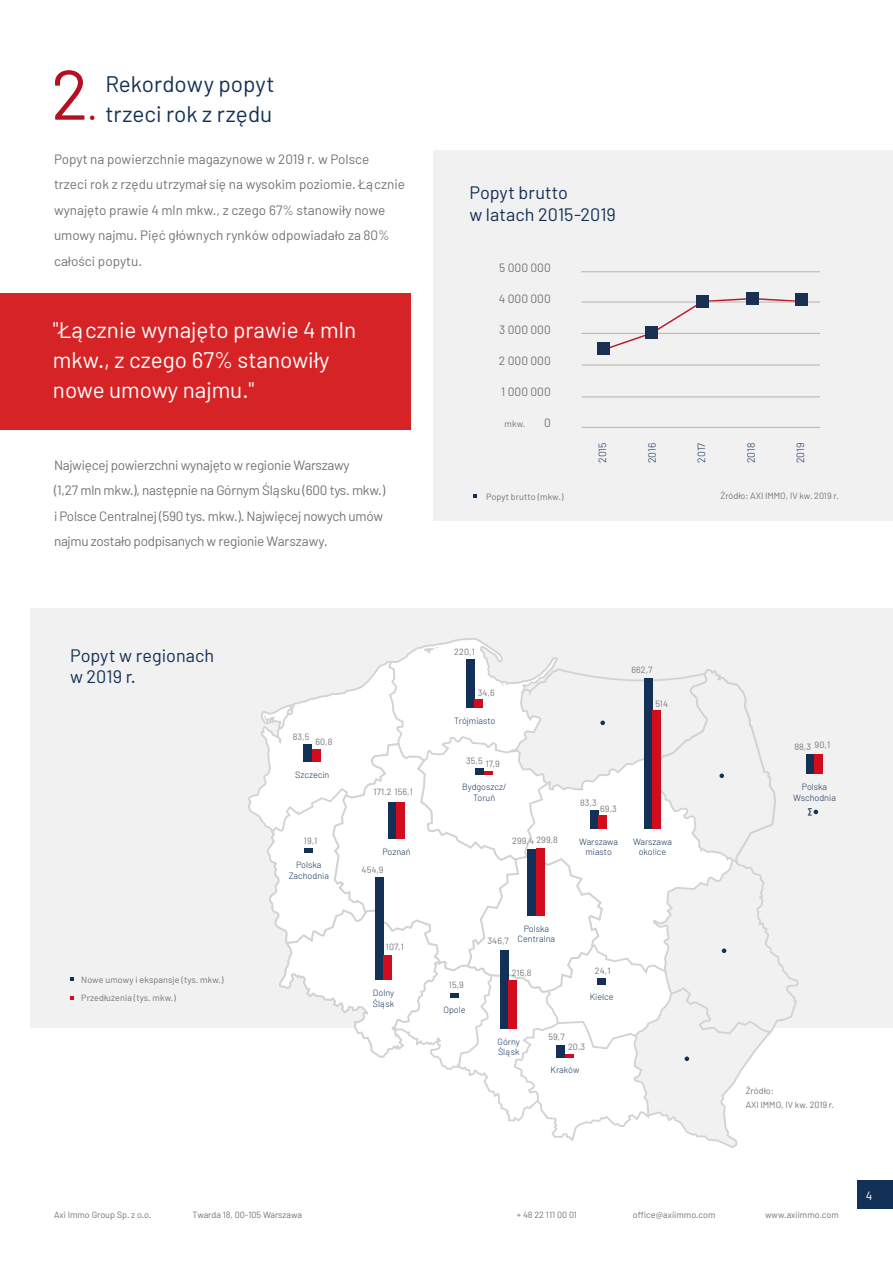
<style>
.page{position:relative;width:893px;height:1263px;background:#fff}
.page>*{position:absolute;margin:0;border:0;box-sizing:border-box;transform-origin:0 0}
.t1{font:22.5px/30px "Barlow";color:#fff}
.t2{font:22.5px "Barlow";color:#133056}
.t3{font:18px/21.6px "Barlow";letter-spacing:.005em;color:#133056}
.t4{font:13.5px/25.5px "Barlow";letter-spacing:-.015em;color:#737373}
.t5{font:12px "Barlow";color:#737373}
.t6{font:12px "Barlow";color:#fff}
.t7{font:300 10.5px "Barlow";color:#133056}
.t8{font:9px/13.5px "Barlow";color:#737373}
.t9{font:300 9px/10.5px "Barlow";color:#133056;text-align:center}
.t10{font:700 7.5px "Barlow";color:#133056}
.s1{font-size:69.9px;color:#b41020}
.s2{font-size:36px;color:#b41020}
</style>
<div class="page">
<div style="left:434px;top:150px;width:459px;height:371px;background:#f1f1f1"></div>
<svg style="left:602px;top:297px;width:194px;height:52px"></svg>
<hr style="left:581px;top:427px;width:239px;height:1px;background:#b3b3b4">
<hr style="left:581px;top:397px;width:239px;height:1px;background:#b3b3b4">
<hr style="left:581px;top:365px;width:239px;height:1px;background:#b3b3b4">
<hr style="left:581px;top:333px;width:239px;height:1px;background:#b3b3b4">
<hr style="left:581px;top:302px;width:239px;height:1px;background:#b3b3b4">
<hr style="left:581px;top:271px;width:239px;height:1px;background:#b3b3b4">
<div style="left:598px;top:342px;width:12px;height:12px;background:#1a3053"></div>
<div style="left:646px;top:326px;width:12px;height:12px;background:#1a3053"></div>
<div style="left:697px;top:295px;width:12px;height:12px;background:#1a3053"></div>
<div style="left:746px;top:292px;width:12px;height:12px;background:#1a3053"></div>
<div style="left:796px;top:294px;width:12px;height:12px;background:#1a3053"></div>
<div style="left:30px;top:608px;width:863px;height:420px;background:#f1f1f1"></div>
<div style="left:0;top:293px;width:410px;height:137px;background:#d62326"></div>
<div style="left:806px;top:754px;width:8px;height:20px;background:#133056"></div>
<div style="left:814px;top:754px;width:9px;height:20px;background:#d20c1c"></div>
<svg style="left:814px;top:810px;width:4px;height:4px"></svg>
<svg style="left:248px;top:638px;width:551px;height:510px"></svg>
<div style="left:375px;top:878px;width:8px;height:102px;background:#133056"></div>
<div style="left:383px;top:955px;width:9px;height:25px;background:#d20c1c"></div>
<div style="left:500px;top:950px;width:9px;height:79px;background:#133056"></div>
<div style="left:508px;top:980px;width:9px;height:49px;background:#d20c1c"></div>
<svg style="left:70px;top:977px;width:4px;height:4px"></svg>
<svg style="left:473px;top:494px;width:4px;height:4px"></svg>
<svg style="left:70px;top:996px;width:4px;height:3px"></svg>
<div style="left:857px;top:1180px;width:36px;height:29px;background:#133056"></div>
<h1 class="t2" style="left:51px;top:100px;width:223px"><span class="s1">2</span><span class="s2">.</span> trzeci rok z rzędu</h1>
<h1 class="t2" style="left:105px;top:70px;width:171px">Rekordowy popyt</h1>
<p class="t4" style="left:54px;top:146px;width:352px">Popyt na powierzchnie magazynowe w 2019 r. w Polsce trzeci rok z rzędu utrzymał się na wysokim poziomie. Łącznie wynajęto prawie 4 mln mkw., z czego 67% stanowiły nowe umowy najmu. Pięć głównych rynków odpowiadało za 80% całości popytu.</p>
<h1 class="t1" style="left:53px;top:314px;width:305px">"Łącznie wynajęto prawie 4 mln mkw., z czego 67% stanowiły nowe umowy najmu."</h1>
<p class="t4" style="left:54px;top:452px;width:333px">Najwięcej powierzchni wynajęto w regionie Warszawy<br>(1,27 mln mkw.), następnie na Górnym Śląsku (600 tys. mkw.) i Polsce Centralnej (590 tys. mkw.). Najwięcej nowych umów najmu zostało podpisanych w regionie Warszawy.</p>
<h2 class="t3" style="left:469px;top:181px;width:148px">Popyt brutto<br>w latach 2015-2019</h2>
<p class="t5" style="left:499px;top:261px;width:53px">5 000 000</p>
<p class="t5" style="left:499px;top:292px;width:54px">4 000 000</p>
<p class="t5" style="left:499px;top:322px;width:53px">3 000 000</p>
<p class="t5" style="left:499px;top:353px;width:53px">2 000 000</p>
<p class="t5" style="left:501px;top:384px;width:51px">1 000 000</p>
<p class="t8" style="left:505px;top:417px;width:22px">mkw.</p>
<p class="t5" style="left:544px;top:415px;width:8px">0</p>
<p class="t8" style="left:486px;top:489px;width:79px">Popyt brutto (mkw.)</p>
<p class="t7" style="left:596px;top:463px;width:22px;rotate:-90deg">2015</p>
<p class="t7" style="left:645px;top:463px;width:22px;rotate:-90deg">2016</p>
<p class="t7" style="left:695px;top:463px;width:21px;rotate:-90deg">2017</p>
<p class="t7" style="left:744px;top:463px;width:22px;rotate:-90deg">2018</p>
<p class="t7" style="left:794px;top:463px;width:22px;rotate:-90deg">2019</p>
<p class="t8" style="left:720px;top:489px;width:120px">Źródło: AXI IMMO, IV kw. 2019 r.</p>
<h2 class="t3" style="left:70px;top:644px;width:146px">Popyt w regionach w 2019 r.</h2>
<p class="t8" style="left:81px;top:972px;width:144px">Nowe umowy i ekspansje (tys. mkw.)</p>
<p class="t8" style="left:81px;top:991px;width:96px">Przedłużenia (tys. mkw.)</p>
<p class="t8" style="left:293px;top:730px;width:18px">83,5</p>
<p class="t8" style="left:315px;top:734px;width:19px">60,8</p>
<p class="t9" style="left:295px;top:769px;width:36px">Szczecin</p>
<p class="t8" style="left:304px;top:834px;width:15px">19,1</p>
<p class="t9" style="left:289px;top:859px;width:42px">Polska<br>Zachodnia</p>
<p class="t8" style="left:374px;top:785px;width:41px">171,2 156,1</p>
<p class="t9" style="left:382px;top:846px;width:30px">Poznań</p>
<p class="t8" style="left:362px;top:863px;width:23px">454,9</p>
<p class="t8" style="left:386px;top:940px;width:19px">107,1</p>
<p class="t9" style="left:373px;top:987px;width:23px;text-align:left">Dolny<br>Śląsk</p>
<p class="t8" style="left:454px;top:645px;width:22px">220,1</p>
<p class="t8" style="left:478px;top:685px;width:18px">34,6</p>
<p class="t9" style="left:454px;top:715px;width:43px">Trójmiasto</p>
<p class="t8" style="left:466px;top:753px;width:18px">35,5</p>
<p class="t8" style="left:486px;top:757px;width:16px">17,9</p>
<p class="t8" style="left:631px;top:663px;width:23px">662,7</p>
<p class="t8" style="left:655px;top:696px;width:14px">514</p>
<p class="t8" style="left:815px;top:738px;width:17px">90,1</p>
<p class="t8" style="left:794px;top:739px;width:18px">88,3</p>
<p class="t9" style="left:462px;top:781px;width:45px">Bydgoszcz/<br>Toruń</p>
<p class="t9" style="left:793px;top:781px;width:44px">Polska<br>Wschodnia</p>
<p class="t8" style="left:580px;top:796px;width:18px">83,3</p>
<p class="t8" style="left:600px;top:801px;width:18px">69,3</p>
<p class="t10" style="left:808px;top:806px;width:6px">∑</p>
<p class="t8" style="left:536px;top:832px;width:23px">299,8</p>
<p class="t8" style="left:512px;top:833px;width:23px">299,4</p>
<p class="t9" style="left:579px;top:836px;width:40px">Warszawa miasto</p>
<p class="t9" style="left:633px;top:836px;width:40px">Warszawa okolice</p>
<p class="t8" style="left:449px;top:978px;width:17px">15,9</p>
<p class="t9" style="left:443px;top:1004px;width:24px">Opole</p>
<p class="t8" style="left:488px;top:934px;width:23px">346,7</p>
<p class="t9" style="left:518px;top:923px;width:39px">Polska<br>Centralna</p>
<p class="t8" style="left:512px;top:966px;width:21px">216,8</p>
<p class="t8" style="left:595px;top:963px;width:17px">24,1</p>
<p class="t9" style="left:590px;top:991px;width:25px">Kielce</p>
<p class="t9" style="left:498px;top:1036px;width:24px;text-align:left">Górny<br>Śląsk</p>
<p class="t8" style="left:548px;top:1030px;width:18px">59,7</p>
<p class="t8" style="left:568px;top:1040px;width:19px">20,3</p>
<p class="t9" style="left:551px;top:1064px;width:30px">Kraków</p>
<p class="t8" style="left:746px;top:1084px;width:90px">Źródło:<br>AXI IMMO, IV kw. 2019 r.</p>
<p class="t8" style="left:54px;top:1208px;width:99px">Axi Immo Group Sp. z o.o.</p>
<p class="t8" style="left:193px;top:1208px;width:111px">Twarda 18, 00-105 Warszawa</p>
<p class="t8" style="left:517px;top:1208px;width:62px">+ 48 22 111 00 01</p>
<p class="t8" style="left:633px;top:1208px;width:84px">office@axiimmo.com</p>
<p class="t8" style="left:765px;top:1208px;width:75px">www.axiimmo.com</p>
<p class="t6" style="left:866px;top:1188px;width:8px">4</p>
</div>
